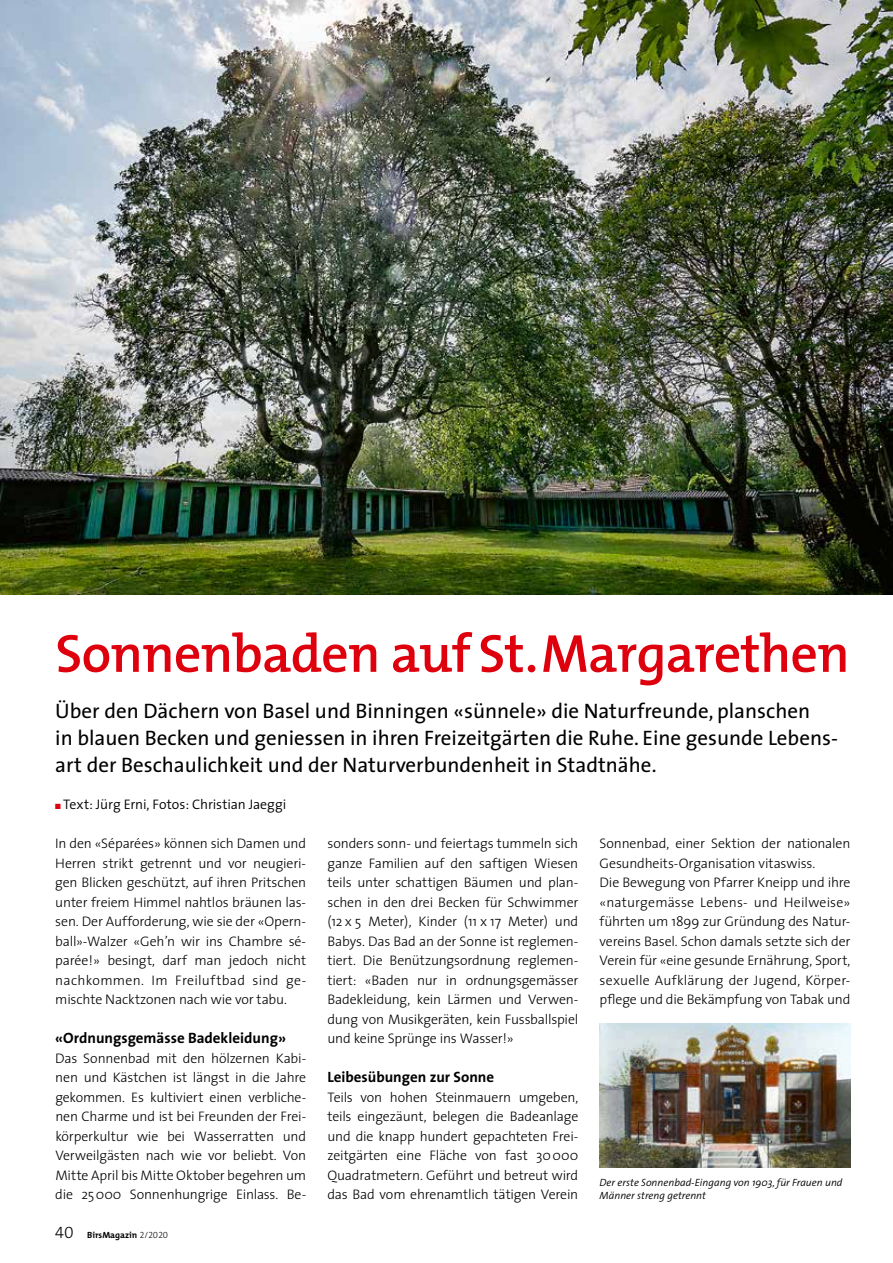
<style>
.page{position:relative;width:893px;height:1263px;background:#fff}
.page>*{position:absolute;margin:0;border:0;box-sizing:border-box;transform-origin:0 0}
.t1{font:600 54px "The Mix";letter-spacing:-.015em;color:#df000e}
.t2{font:21px/27px "The Sans";color:#000}
.t3{font:700 15px "The Sans";color:#000}
.t4{font:300 13.8px/19.5px "The Sans";letter-spacing:-.01em;color:#000;text-align:justify}
.t5{font:300 13.8px "The Sans";letter-spacing:-.005em;color:#000}
.t6{font:italic 300 10.5px/13.5px "The Sans";color:#000}
.t7{font:700 9px "The Mix";color:#000}
.s1{color:#df000e}
.s2{font-family:"The Sans Light Caps";font-weight:400;font-size:16.5px}
.s3{font-family:"The Sans Light Caps";font-weight:400}
</style>
<div class="page">
<img style="left:0;top:0;width:893px;height:595px">
<img style="left:600px;top:1024px;width:250px;height:143px">
<h1 class="t1" style="left:55px;top:608px;width:796px">Sonnenbaden auf St.Margarethen</h1>
<h2 class="t2" style="left:55px;top:697px;width:784px">Über den Dächern von Basel und Binningen «sünnele» die Naturfreunde, planschen<br>in blauen Becken und geniessen in ihren Freizeitgärten die Ruhe. Eine gesunde Lebens&shy;art der Beschaulichkeit und der Naturverbundenheit in Stadtnähe.</h2>
<p class="t5" style="left:55px;top:793px;width:232px"><span class="s1">■</span> Text: Jürg Erni, Fotos: Christian Jaeggi</p>
<p class="t4" style="left:55px;top:833px;width:252px">In den «Séparées» können sich Damen und Herren strikt getrennt und vor neugieri&shy;gen Blicken geschützt, auf ihren Pritschen unter freiem Himmel nahtlos bräunen las&shy;sen. Der Aufforderung, wie sie der «Opern&shy;ball»-Walzer «Geh’n wir ins Chambre sé&shy;parée!» besingt, darf man jedoch nicht nachkommen. Im Freiluftbad sind ge&shy;mischte Nacktzonen nach wie vor tabu.</p>
<p class="t3" style="left:55px;top:1025px;width:232px">«Ordnungsgemässe Badekleidung»</p>
<p class="t4" style="left:55px;top:1048px;width:252px">Das Sonnenbad mit den hölzernen Kabi&shy;nen und Kästchen ist längst in die Jahre gekommen. Es kultiviert einen verbliche&shy;nen Charme und ist bei Freunden der Frei&shy;körperkultur wie bei Wasserratten und Verweilgästen nach wie vor beliebt. Von Mitte April bis Mitte Oktober begehren um die 25000 Sonnenhungrige Einlass. Be-</p>
<p class="t7" style="left:55px;top:1227px;width:114px"><span class="s2">40</span> BirsMagazin <span class="s3">2/2020</span></p>
<p class="t4" style="left:327px;top:833px;width:252px">sonders sonn- und feiertags tummeln sich ganze Familien auf den saftigen Wiesen teils unter schattigen Bäumen und plan&shy;schen in den drei Becken für Schwimmer (12 x 5 Meter), Kinder (11 x 17 Meter) und Babys. Das Bad an der Sonne ist reglemen&shy;tiert. Die Benützungsordnung reglemen&shy;tiert: «Baden nur in ordnungsgemässer Badekleidung, kein Lärmen und Verwen&shy;dung von Musikgeräten, kein Fussballspiel und keine Sprünge ins Wasser!»</p>
<p class="t3" style="left:327px;top:1064px;width:168px">Leibesübungen zur Sonne</p>
<p class="t4" style="left:327px;top:1087px;width:252px">Teils von hohen Steinmauern umgeben, teils eingezäunt, belegen die Badeanlage und die knapp hundert gepachteten Frei&shy;zeitgärten eine Fläche von fast 30000<br>Quadratmetern. Geführt und betreut wird das Bad vom ehrenamtlich tätigen Verein</p>
<p class="t4" style="left:599px;top:833px;width:252px;text-align:left">Sonnenbad, einer Sektion der nationalen Gesundheits-Organisation vitaswiss.<br>Die Bewegung von Pfarrer Kneipp und ihre «naturgemässe Lebens- und Heilweise» führten um 1899 zur Gründung des Natur&shy;vereins Basel. Schon damals setzte sich der Verein für «eine gesunde Ernährung, Sport, sexuelle Aufklärung der Jugend, Körper&shy;pflege und die Bekämpfung von Tabak und</p>
<p class="t6" style="left:600px;top:1175px;width:244px">Der erste Sonnenbad-Eingang von 1903, für Frauen und<br>Männer streng getrennt</p>
</div>
